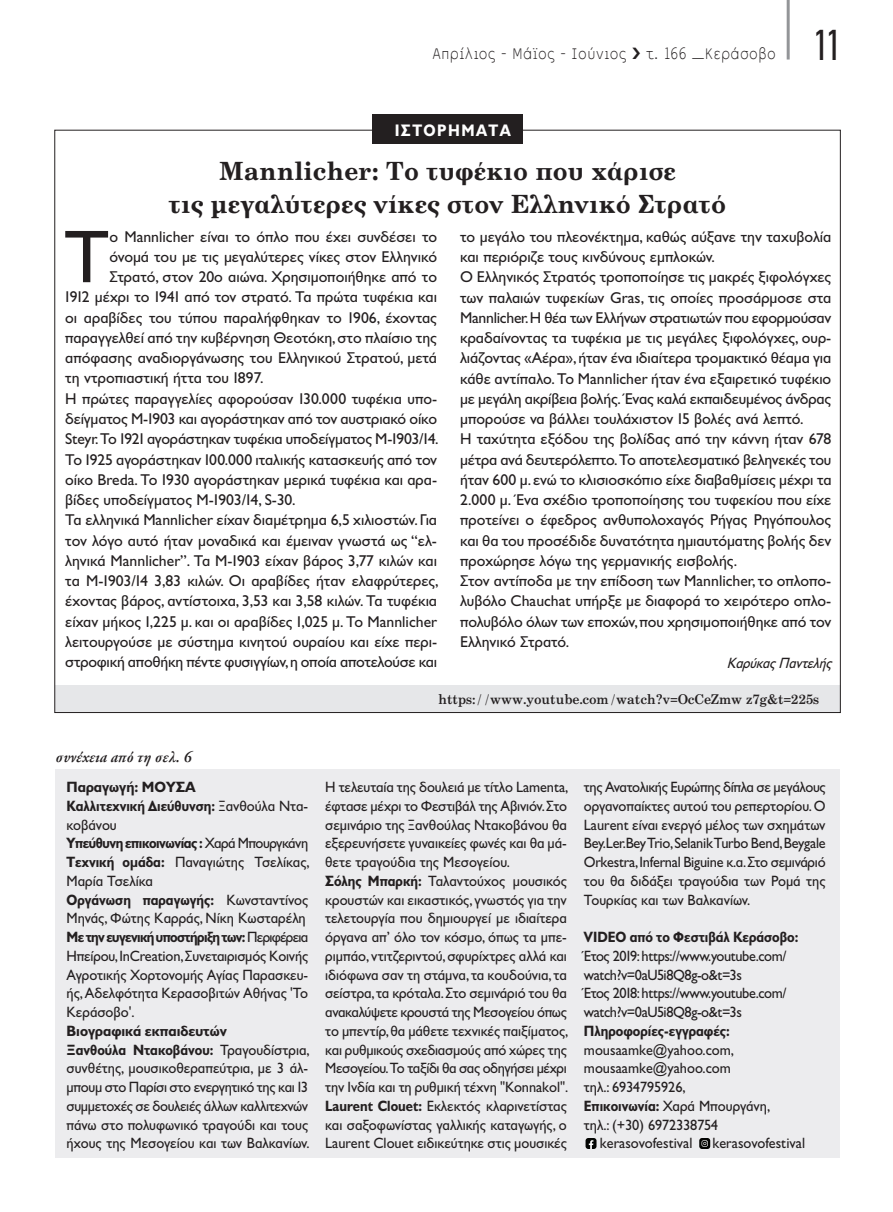
<style>
.page{position:relative;width:893px;height:1212px;background:#fff}
.page>*{position:absolute;margin:0;border:0;box-sizing:border-box;transform-origin:0 0}
.t1{font:75.15px "Gill Sans Hel";color:#231f20}
.t2{font:condensed 42px "CF Din";color:#231f20}
.t3{font:700 25.2px/32.7px "PF Century";letter-spacing:.005em;color:#231f20;text-align:center}
.t4{font:700 16.8px "Gill Sans Hel";letter-spacing:.095em;color:#fff;scale:.9 1}
.t5{font:16.5px "CF Sans";letter-spacing:.02em;color:#231f20}
.t6{font:italic 500 16.2px "CF Garamond";color:#231f20;scale:.92 1}
.t7{font:15.75px/20.2px "Gill Sans Hel";color:#231f20}
.t8{font:15px/18.8px "Gill Sans Hel";letter-spacing:-.005em;color:#231f20;scale:.96 1}
.t9{font:15px/18.8px "Gill Sans Hel";letter-spacing:-.03em;color:#231f20;scale:.96 1}
.t10{font:700 15px "Gill Sans Hel";color:#231f20;scale:.9 1}
.t11{font:italic 15px "Gill Sans Hel";color:#231f20;scale:.9 1}
.t12{font:500 13.5px "PF Century";color:#231f20}
.s1{font-weight:700}
</style>
<div class="page">
<hr style="left:787px;top:0;width:3px;height:60px;background:#939598">
<div style="left:55px;top:685px;width:785px;height:27px;background:#e6e7e9"></div>
<div style="left:55px;top:769px;width:785px;height:389px;background:#ececee"></div>
<div style="left:372px;top:115px;width:151px;height:29px;background:#231f20"></div>
<svg style="left:585px;top:1138px;width:11px;height:11px"></svg>
<div style="left:699px;top:1138px;width:11px;height:11px;background:#040503;border-radius:3px"></div>
<svg style="left:702px;top:1140px;width:6px;height:7px"></svg>
<p class="t5" style="left:432px;top:45px;width:345px">Απρίλιος - Μάϊος - Ιούνιος τ. 166 _Κεράσοβο</p>
<p class="t4" style="left:395px;top:122px;width:130px">ΙΣΤΟΡΗΜΑΤΑ</p>
<h3 class="t3" style="left:169px;top:154px;width:559px">Mannlicher: Το τυφέκιο που χάρισε<br>τις μεγαλύτερες νίκες στον Ελληνικό Στρατό</h3>
<h2 class="t2" style="left:815px;top:22px;width:27px">11</h2>
<h1 class="t1" style="left:64px;top:218px;width:47px">Τ</h1>
<p class="t7" style="left:109px;top:227px;width:329px">ο Mannlicher είναι το όπλο που έχει συνδέσει το</p>
<p class="t7" style="left:109px;top:247px;width:329px">όνομά του με τις μεγαλύτερες νίκες στον Ελληνικό</p>
<p class="t7" style="left:109px;top:267px;width:329px">Στρατό, στον 20ο αιώνα. Χρησιμοποιήθηκε από το</p>
<p class="t7" style="left:65px;top:287px;width:373px">1912 μέχρι το 1941 από τον στρατό. Τα πρώτα τυφέκια και</p>
<p class="t7" style="left:65px;top:308px;width:373px">οι αραβίδες του τύπου παραλήφθηκαν το 1906, έχοντας</p>
<p class="t7" style="left:65px;top:328px;width:373px">παραγγελθεί από την κυβέρνηση Θεοτόκη, στο πλαίσιο της</p>
<p class="t7" style="left:65px;top:348px;width:373px">απόφασης αναδιοργάνωσης του Ελληνικού Στρατού, μετά</p>
<p class="t7" style="left:65px;top:368px;width:200px">τη ντροπιαστική ήττα του 1897.</p>
<p class="t7" style="left:65px;top:389px;width:373px">Η πρώτες παραγγελίες αφορούσαν 130.000 τυφέκια υπο-</p>
<p class="t7" style="left:65px;top:409px;width:373px">δείγματος Μ-1903 και αγοράστηκαν από τον αυστριακό οίκο</p>
<p class="t7" style="left:65px;top:429px;width:375px">Steyr. Το 1921 αγοράστηκαν τυφέκια υποδείγματος Μ-1903/14.</p>
<p class="t7" style="left:65px;top:449px;width:373px">Το 1925 αγοράστηκαν 100.000 ιταλικής κατασκευής από τον</p>
<p class="t7" style="left:65px;top:470px;width:373px">οίκο Breda. Το 1930 αγοράστηκαν μερικά τυφέκια και αρα-</p>
<p class="t7" style="left:65px;top:490px;width:232px">βίδες υποδείγματος M-1903/14, S-30.</p>
<p class="t7" style="left:65px;top:510px;width:373px">Τα ελληνικά Mannlicher είχαν διαμέτρημα 6,5 χιλιοστών. Για</p>
<p class="t7" style="left:65px;top:530px;width:373px">τον λόγο αυτό ήταν μοναδικά και έμειναν γνωστά ως “ελ-</p>
<p class="t7" style="left:65px;top:551px;width:373px">ληνικά Mannlicher”. Τα Μ-1903 είχαν βάρος 3,77 κιλών και</p>
<p class="t7" style="left:65px;top:571px;width:375px">τα Μ-1903/14 3,83 κιλών. Οι αραβίδες ήταν ελαφρύτερες,</p>
<p class="t7" style="left:65px;top:591px;width:373px">έχοντας βάρος, αντίστοιχα, 3,53 και 3,58 κιλών. Τα τυφέκια</p>
<p class="t7" style="left:65px;top:612px;width:373px">είχαν μήκος 1,225 μ. και οι αραβίδες 1,025 μ. Το Mannlicher</p>
<p class="t7" style="left:65px;top:632px;width:373px">λειτουργούσε με σύστημα κινητού ουραίου και είχε περι-</p>
<p class="t7" style="left:65px;top:652px;width:373px">στροφική αποθήκη πέντε φυσιγγίων, η οποία αποτελούσε και</p>
<p class="t7" style="left:460px;top:227px;width:373px">το μεγάλο του πλεονέκτημα, καθώς αύξανε την ταχυβολία και περιόριζε τους κινδύνους εμπλοκών.<br>Ο Ελληνικός Στρατός τροποποίησε τις μακρές ξιφολόγχες των παλαιών τυφεκίων Gras, τις οποίες προσάρμοσε στα Mannlicher. Η θέα των Ελλήνων στρατιωτών που εφορμούσαν κραδαίνοντας τα τυφέκια με τις μεγάλες ξιφολόγχες, ουρ&shy;λιάζοντας «Αέρα», ήταν ένα ιδιαίτερα τρομακτικό θέαμα για κάθε αντίπαλο. Το Mannlicher ήταν ένα εξαιρετικό τυφέκιο με μεγάλη ακρίβεια βολής. Ένας καλά εκπαιδευμένος άνδρας μπορούσε να βάλλει τουλάχιστον 15 βολές ανά λεπτό.<br>Η ταχύτητα εξόδου της βολίδας από την κάννη ήταν 678 μέτρα ανά δευτερόλεπτο. Το αποτελεσματικό βεληνεκές του ήταν 600 μ. ενώ το κλισιοσκόπιο είχε διαβαθμίσεις μέχρι τα 2.000 μ. Ένα σχέδιο τροποποίησης του τυφεκίου που είχε προτείνει ο έφεδρος ανθυπολοχαγός Ρήγας Ρηγόπουλος και θα του προσέδιδε δυνατότητα ημιαυτόματης βολής δεν προχώρησε λόγω της γερμανικής εισβολής.<br>Στον αντίποδα με την επίδοση των Mannlicher, το οπλοπο&shy;λυβόλο Chauchat υπήρξε με διαφορά το χειρότερο οπλο&shy;πολυβόλο όλων των εποχών, που χρησιμοποιήθηκε από τον Ελληνικό Στρατό.</p>
<p class="t11" style="left:727px;top:655px;width:123px">ΚαρύκαςΠαντελής</p>
<p class="t12" style="left:439px;top:691px;width:382px">https://www.youtube.com/watch?v=OcCeZmw z7g&amp;t=225s</p>
<p class="t6" style="left:55px;top:749px;width:149px">συνέχεια από τη σελ. 6</p>
<p class="t8" style="left:67px;top:778px;width:255px"><span class="s1">Παραγωγή: ΜΟΥΣΑ<br>Καλλιτεχνική Διεύθυνση:</span> Ξανθούλα Ντα&shy;κοβάνου<br><span class="s1">Υπεύθυνη επικοινωνίας :</span> Χαρά Μπουργκάνη<br><span class="s1">Τεχνική ομάδα:</span> Παναγιώτης Τσελίκας,<br>Μαρία Τσελίκα<br><span class="s1">Οργάνωση παραγωγής:</span> Κωνσταντίνος<br>Μηνάς, Φώτης Καρράς, Νίκη Κωσταρέλη<br><span class="s1">Με την ευγενική υποστήριξη των:</span> Περιφέρεια<br>Ηπείρου, InCreation, Συνεταιρισμός Κοινής<br>Αγροτικής Χορτονομής Αγίας Παρασκευ&shy;ής, Αδελφότητα Κερασοβιτών Αθήνας 'Το<br>Κεράσοβο'.</p>
<p class="t8" style="left:67px;top:1022px;width:255px"><span class="s1">Βιογραφικά εκπαιδευτών<br>Ξανθούλα Ντακοβάνου:</span> Τραγουδίστρια, συνθέτης, μουσικοθεραπεύτρια, με 3 άλ&shy;μπουμ στο Παρίσι στο ενεργητικό της και 13 συμμετοχές σε δουλειές άλλων καλλιτεχνών πάνω στο πολυφωνικό τραγούδι και τους ήχους της Μεσογείου και των Βαλκανίων.</p>
<p class="t8" style="left:325px;top:778px;width:255px">Η τελευταία της δουλειά με τίτλο Lamenta, έφτασε μέχρι το Φεστιβάλ της Αβινιόν. Στο σεμινάριο της Ξανθούλας Ντακοβάνου θα εξερευνήσετε γυναικείες φωνές και θα μά&shy;θετε τραγούδια της Μεσογείου.<br><span class="s1">Σόλης Μπαρκή:</span> Ταλαντούχος μουσικός κρουστών και εικαστικός, γνωστός για την τελετουργία που δημιουργεί με ιδιαίτερα όργανα απ’ όλο τον κόσμο, όπως τα μπε&shy;ριμπάο, ντιτζεριντού, σφυρίχτρες αλλά και ιδιόφωνα σαν τη στάμνα, τα κουδούνια, τα σείστρα, τα κρόταλα. Στο σεμινάριό του θα ανακαλύψετε κρουστά της Μεσογείου όπως το μπεντίρ, θα μάθετε τεχνικές παιξίματος, και ρυθμικούς σχεδιασμούς από χώρες της Μεσογείου. Το ταξίδι θα σας οδηγήσει μέχρι την Ινδία και τη ρυθμική τέχνη "Konnakol".<br><span class="s1">Laurent Clouet:</span> Εκλεκτός κλαρινετίστας και σαξοφωνίστας γαλλικής καταγωγής, ο Laurent Clouet ειδικεύτηκε στις μουσικές</p>
<p class="t8" style="left:584px;top:778px;width:253px;text-align:justify">της Ανατολικής Ευρώπης δίπλα σε μεγάλους οργανοπαίκτες αυτού του ρεπερτορίου. Ο Laurent είναι ενεργό μέλος των σχημάτων Bey.Ler.Bey Trio, Selanik Turbo Bend, Beygale Orkestra, Infernal Biguine κ.α. Στο σεμινάριό του θα διδάξει τραγούδια των Ρομά της Τουρκίας και των Βαλκανίων.</p>
<p class="t10" style="left:584px;top:929px;width:240px">VIDEO από το Φεστιβάλ Κεράσοβο:</p>
<p class="t9" style="left:584px;top:947px;width:213px">Έτος 2019: https://www.youtube.com/ watch?v=0aU5i8Q8g-o&amp;t=3s<br>Έτος 2018: https://www.youtube.com/ watch?v=0aU5i8Q8g-o&amp;t=3s</p>
<p class="t10" style="left:584px;top:1023px;width:164px">Πληροφορίες-εγγραφές:</p>
<p class="t8" style="left:584px;top:1040px;width:158px">mousaamke@yahoo.com,</p>
<p class="t8" style="left:584px;top:1059px;width:155px">mousaamke@yahoo.com</p>
<p class="t8" style="left:584px;top:1078px;width:108px">τηλ.: 6934795926,</p>
<p class="t8" style="left:584px;top:1097px;width:196px"><span class="s1">Επικοινωνία:</span> Χαρά Μπουργάνη,</p>
<p class="t8" style="left:584px;top:1115px;width:141px">τηλ.: (+30) 6972338754</p>
<p class="t8" style="left:600px;top:1134px;width:98px">kerasovofestival</p>
<p class="t8" style="left:712px;top:1134px;width:98px">kerasovofestival</p>
</div>
